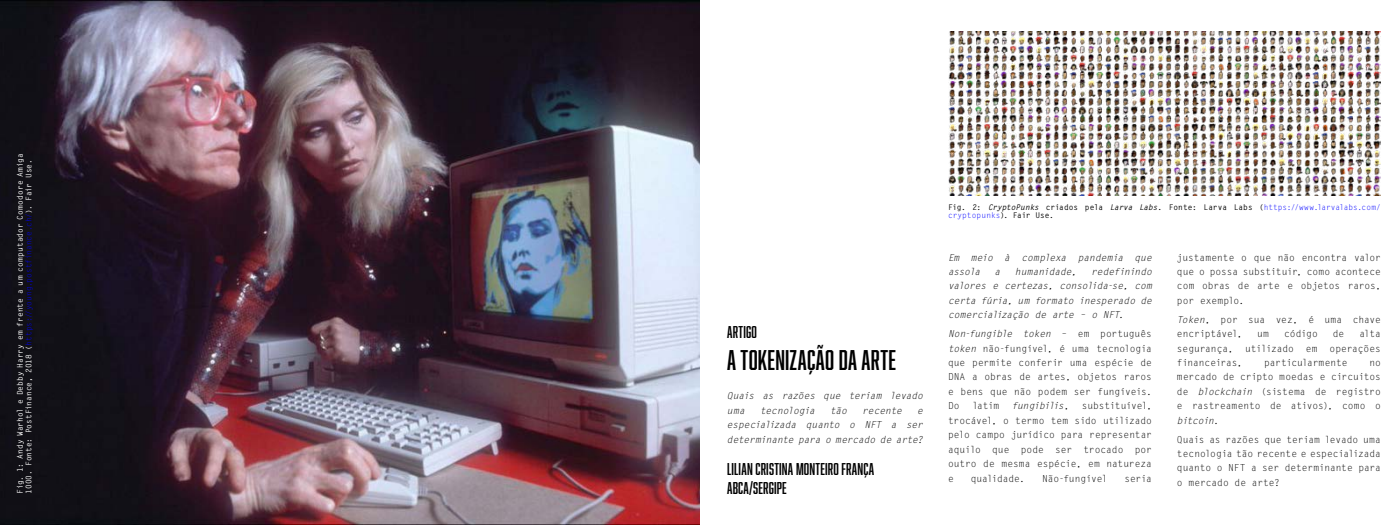
<style>
.page{position:relative;width:1400px;height:525px;background:#fff}
.page>*{position:absolute;margin:0;border:0;box-sizing:border-box;transform-origin:0 0}
.t1{font:26.25px "Abolition";letter-spacing:.015em;color:#000}
.t2{font:15.75px/18.9px "Abolition";letter-spacing:.015em;color:#000}
.t3{font:9.62px/14.4px "Letter Gothic Std";letter-spacing:-.015em;color:#000;text-align:justify}
.t4{font:italic 9.62px/14.4px "Letter Gothic Std";letter-spacing:-.025em;color:#000}
.t5{font:italic 9.62px "Letter Gothic Std";letter-spacing:-.065em;color:#000}
.t6{font:italic 9.62px "Letter Gothic Std";letter-spacing:-.045em;color:#000}
.t7{font:italic 9.62px "Letter Gothic Std";letter-spacing:-.06em;color:#000}
.t8{font:700 7.88px/8.8px "Letter Gothic Std";letter-spacing:.005em;color:#fff}
.t9{font:700 7.88px/8.8px "Letter Gothic Std";color:#000}
.s1{font-weight:400;color:#00f}
.s2{font-style:italic}
.s3{font-style:normal}
</style>
<div class="page">
<img style="left:0;top:0;width:700px;height:525px">
<img style="left:948px;top:32px;width:433px;height:164px">
<p class="t8" style="left:16px;top:494px;width:342px;rotate:-90deg">Fig. 1: Andy Warhol e Debby Harry em frente a um computador Comodore Amiga<br>1000. Fonte: PostFinance, 2018 (<span class="s1">https://young.postfinance.ch/</span>). Fair Use.</p>
<h2 class="t2" style="left:727px;top:323px;width:31px">ARTIGO</h2>
<h1 class="t1" style="left:727px;top:345px;width:171px">A TOKENIZAÇÃO DA ARTE</h1>
<p class="t4" style="left:727px;top:389px;width:198px">Quais as razões que teriam levado uma</p>
<p class="t6" style="left:760px;top:405px;width:56px">tecnologia</p>
<p class="t4" style="left:830px;top:403px;width:18px">tão</p>
<p class="t4" style="left:862px;top:403px;width:41px">recente</p>
<p class="t4" style="left:727px;top:403px;width:198px;text-align:justify;text-indent:190px">e especializada quanto o NFT a ser determinante para o mercado de arte?</p>
<h2 class="t2" style="left:727px;top:459px;width:149px">LILIAN CRISTINA MONTEIRO FRANÇA<br>ABCA/SERGIPE</h2>
<p class="t9" style="left:948px;top:203px;width:434px">Fig. 2: <span class="s2">CryptoPunks</span> criados pela <span class="s2">Larva Labs</span>. Fonte: Larva Labs (<span class="s1">https://www.larvalabs.com/ cryptopunks</span>). Fair Use.</p>
<p class="t4" style="left:948px;top:250px;width:205px">Em meio à complexa pandemia que assola</p>
<p class="t4" style="left:948px;top:265px;width:205px;text-align:justify;text-indent:143px">redefinindo valores e certezas, consolida-se, com certa fúria, um formato inesperado de comercialização de arte – o NFT.</p>
<p class="t3" style="left:948px;top:327px;width:205px"><span class="s2">Non-fungible token</span> – em português <span class="s2">token</span> não-fungível, é uma tecnologia que permite conferir uma espécie de DNA a obras de artes, objetos raros e bens que não podem ser fungíveis.<br>Do</p>
<p class="t4" style="left:995px;top:265px;width:7px">a</p>
<p class="t4" style="left:1015px;top:265px;width:63px">humanidade,</p>
<p class="t3" style="left:948px;top:399px;width:205px;text-indent:134px">substituível, trocável, o termo tem sido utilizado pelo campo jurídico para representar aquilo que pode ser trocado por outro de mesma espécie, em natureza e</p>
<p class="t3" style="left:972px;top:399px;width:28px">latim</p>
<p class="t5" style="left:1012px;top:400px;width:59px">fungibilis<span class="s3">,</span></p>
<p class="t3" style="left:971px;top:471px;width:56px">qualidade.</p>
<p class="t3" style="left:1042px;top:471px;width:67px">Não-fungível</p>
<p class="t3" style="left:1124px;top:471px;width:29px">seria</p>
<p class="t3" style="left:1177px;top:250px;width:205px">justamente o que não encontra valor que o possa substituir, como acontece com obras de arte e objetos raros, por exemplo.</p>
<p class="t3" style="left:1177px;top:312px;width:205px"><span class="s2">Token</span>, por sua vez, é uma chave encriptável,</p>
<p class="t3" style="left:1177px;top:327px;width:205px;text-indent:182px">alta segurança, utilizado em operações financeiras,</p>
<p class="t3" style="left:1257px;top:327px;width:13px">um</p>
<p class="t3" style="left:1284px;top:327px;width:35px">código</p>
<p class="t3" style="left:1333px;top:327px;width:13px">de</p>
<p class="t3" style="left:1264px;top:356px;width:85px">particularmente</p>
<p class="t3" style="left:1177px;top:356px;width:205px;text-indent:192px">no mercado de cripto moedas e circuitos de <span class="s2">blockchain</span> (sistema de registro e rastreamento de ativos), como o</p>
<p class="t7" style="left:1177px;top:415px;width:44px">bitcoin.</p>
<p class="t3" style="left:1177px;top:432px;width:205px">Quais as razões que teriam levado uma tecnologia tão recente e especializada quanto o NFT a ser determinante para o mercado de arte?</p>
</div>
